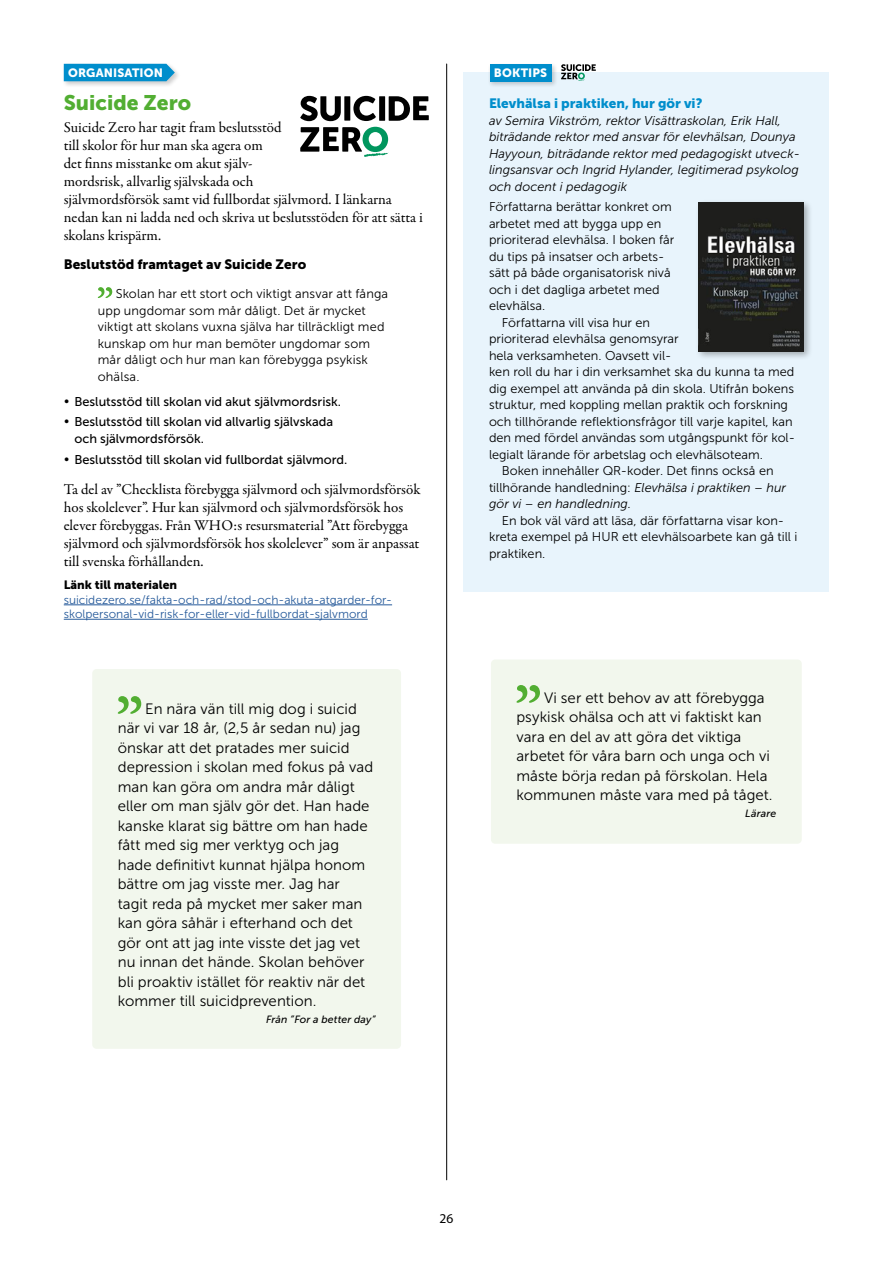
<style>
.page{position:relative;width:893px;height:1263px;background:#fff}
.page>*{position:absolute;margin:0;border:0;box-sizing:border-box;transform-origin:0 0}
.H2_Rubrik_nivå_2_ej{font:21px "Museo Sans 900";color:#52ae32}
.P_citat_10p{font:15px/19.5px "Museo Sans 300";letter-spacing:.005em;color:#000}
.P_Bröd_första{font:15px/18px "Garamond Premr Pro";letter-spacing:-.005em;color:#000}
.P_mellis{font:13.5px "Museo Sans 900";color:#000}
.t1{font:13.5px "Museo Sans 900";color:#008ecc}
.t2{font:13.5px "Myriad Pro";color:#000}
.P_faktaruta_bröd{font:12.75px/16.5px "Museo Sans 300";color:#000}
.P_faktaruta_bröd-2{font:italic 12.75px/16.5px "Museo Sans 300";color:#000}
.t3{font:12.75px/16.5px "Museo Sans 500";color:#000}
.P_bok_länk{font:12px/14.4px "Museo Sans 300";color:#275b9b}
.H2_dårad{font:12px "Museo Sans 900";letter-spacing:.01em;color:#fff}
.P_bok_1{font:12px "Museo Sans 900";color:#000}
.P_citat_person{font:italic 10.5px "Museo Sans 500";letter-spacing:.015em;color:#000}
.s1{font-style:italic}
</style>
<div class="page">
<hr style="left:446px;top:64px;width:1px;height:1116px;background:#000">
<hr style="left:64px;top:604px;width:328px;height:1px;background:#275b9b">
<hr style="left:64px;top:619px;width:304px;height:1px;background:#275b9b">
<div style="left:62px;top:62px;width:119px;height:26px;background:#000;opacity:.2"></div>
<div style="left:64px;top:64px;width:111px;height:17px;background:#008ecc"></div>
<svg style="left:98px;top:287px;width:14px;height:11px"></svg>
<svg style="left:300px;top:96px;width:41px;height:25px"></svg>
<div style="left:344px;top:96px;width:6px;height:25px;background:#000"></div>
<svg style="left:353px;top:96px;width:23px;height:25px"></svg>
<div style="left:379px;top:96px;width:6px;height:25px;background:#000"></div>
<svg style="left:389px;top:96px;width:40px;height:25px"></svg>
<svg style="left:300px;top:127px;width:88px;height:30px"></svg>
<div style="left:92px;top:669px;width:309px;height:380px;background:#f2f7ed;border-radius:4px"></div>
<svg style="left:118px;top:696px;width:23px;height:18px"></svg>
<div style="left:463px;top:73px;width:366px;height:25px;background:#e8f4fc"></div>
<div style="left:488px;top:62px;width:70px;height:26px;background:#000;opacity:.2"></div>
<div style="left:490px;top:64px;width:61px;height:17px;background:#008ecc"></div>
<svg style="left:561px;top:64px;width:35px;height:17px"></svg>
<div style="left:463px;top:98px;width:366px;height:494px;background:#e8f4fc"></div>
<div style="left:695px;top:199px;width:118px;height:161px;background:#000;opacity:.3"></div>
<img style="left:698px;top:202px;width:106px;height:150px">
<div style="left:491px;top:659px;width:311px;height:185px;background:#f2f7ed;border-radius:4px"></div>
<svg style="left:516px;top:685px;width:24px;height:18px"></svg>
<h2 class="H2_dårad" style="left:68px;top:66px;width:96px">ORGANISATION</h2>
<h2 class="H2_Rubrik_nivå_2_ej" style="left:64px;top:90px;width:129px">Suicide Zero</h2>
<p class="P_Bröd_första" style="left:64px;top:118px;width:361px">Suicide Zero har tagit fram beslutsstöd<br>till skolor för hur man ska agera om<br>det finns misstanke om akut själv-<br>mordsrisk, allvarlig självskada och<br>självmordsförsök samt vid fullbordat självmord. I länkarna nedan kan ni ladda ned och skriva ut beslutsstöden för att sätta i skolans krispärm.</p>
<p class="P_mellis" style="left:64px;top:256px;width:244px">Beslutstöd framtaget av Suicide Zero</p>
<p class="P_faktaruta_bröd" style="left:98px;top:285px;width:292px;text-indent:18px">Skolan har ett stort och viktigt ansvar att fånga upp ungdomar som mår dåligt. Det är mycket viktigt att skolans vuxna själva har tillräckligt med kunskap om hur man bemöter ungdomar som mår dåligt och hur man kan förebygga psykisk ohälsa.</p>
<p class="t3" style="left:64px;top:393px;width:279px">• Beslutsstöd till skolan vid akut självmordsrisk.</p>
<p class="t3" style="left:74px;top:414px;width:260px;text-indent:-11px">• Beslutsstöd till skolan vid allvarlig självskada och självmordsförsök.</p>
<p class="t3" style="left:64px;top:451px;width:285px">• Beslutsstöd till skolan vid fullbordat självmord.</p>
<p class="P_Bröd_första" style="left:64px;top:481px;width:358px">Ta del av ”Checklista förebygga självmord och självmordsförsök hos skolelever”. Hur kan självmord och självmordsförsök hos elever förebyggas. Från WHO:s resursmaterial ”Att förebygga självmord och självmordsförsök hos skolelever” som är anpassat till svenska förhållanden.</p>
<p class="P_bok_1" style="left:64px;top:578px;width:115px">Länk till materialen</p>
<p class="P_bok_länk" style="left:64px;top:592px;width:330px">suicidezero.se/fakta-och-rad/stod-och-akuta-atgarder-for&shy;skolpersonal-vid-risk-for-eller-vid-fullbordat-sjalvmord</p>
<p class="P_citat_10p" style="left:118px;top:699px;width:257px;text-indent:28px">En nära vän till mig dog i suicid när vi var 18 år, (2,5 år sedan nu) jag önskar att det pratades mer suicid depression i skolan med fokus på vad man kan göra om andra mår dåligt eller om man själv gör det. Han hade kanske klarat sig bättre om han hade fått med sig mer verktyg och jag hade definitivt kunnat hjälpa honom bättre om jag visste mer. Jag har tagit reda på mycket mer saker man kan göra såhär i efterhand och det gör ont att jag inte visste det jag vet nu innan det hände. Skolan behöver bli proaktiv istället för reaktiv när det kommer till suicidprevention.</p>
<p class="P_citat_person" style="left:266px;top:1014px;width:111px">Från ”For a better day”</p>
<h3 class="H2_dårad" style="left:494px;top:66px;width:55px">BOKTIPS</h3>
<h4 class="t1" style="left:489px;top:96px;width:215px">Elevhälsa i praktiken, hur gör vi?</h4>
<p class="P_faktaruta_bröd-2" style="left:489px;top:112px;width:312px">av Semira Vikström, rektor Visättraskolan, Erik Hall, biträdande rektor med ansvar för elevhälsan, Dounya Hayyoun, biträdande rektor med pedagogiskt utveck&shy;lingsansvar och Ingrid Hylander, legitimerad psykolog och docent i pedagogik</p>
<p class="P_faktaruta_bröd" style="left:489px;top:199px;width:187px">Författarna berättar konkret om arbetet med att bygga upp en prioriterad elevhälsa. I boken får du tips på insatser och arbets&shy;sätt på både organisatorisk nivå och i det dagliga arbetet med elevhälsa.</p>
<p class="P_faktaruta_bröd" style="left:489px;top:314px;width:307px;text-indent:13px">Författarna vill visa hur en<br>prioriterad elevhälsa genomsyrar<br>hela verksamheten. Oavsett vil-<br>ken roll du har i din verksamhet ska du kunna ta med dig exempel att använda på din skola. Utifrån bokens struktur, med koppling mellan praktik och forskning och tillhörande reflektionsfrågor till varje kapitel, kan den med fördel användas som utgångspunkt för kol&shy;legialt lärande för arbetslag och elevhälsoteam.</p>
<p class="P_faktaruta_bröd" style="left:489px;top:463px;width:299px;text-indent:13px">Boken innehåller QR-koder. Det finns också en tillhörande handledning: <span class="s1">Elevhälsa i praktiken – hur gör vi – en handledning.</span></p>
<p class="P_faktaruta_bröd" style="left:489px;top:512px;width:310px;text-indent:13px">En bok väl värd att läsa, där författarna visar kon&shy;kreta exempel på HUR ett elevhälsoarbete kan gå till i praktiken.</p>
<p class="P_citat_10p" style="left:516px;top:688px;width:258px;text-indent:28px">Vi ser ett behov av att förebygga psykisk ohälsa och att vi faktiskt kan vara en del av att göra det viktiga arbetet för våra barn och unga och vi måste börja redan på förskolan. Hela kommunen måste vara med på tåget.</p>
<p class="P_citat_person" style="left:745px;top:808px;width:33px">Lärare</p>
<p class="t2" style="left:440px;top:1210px;width:15px">26</p>
</div>
